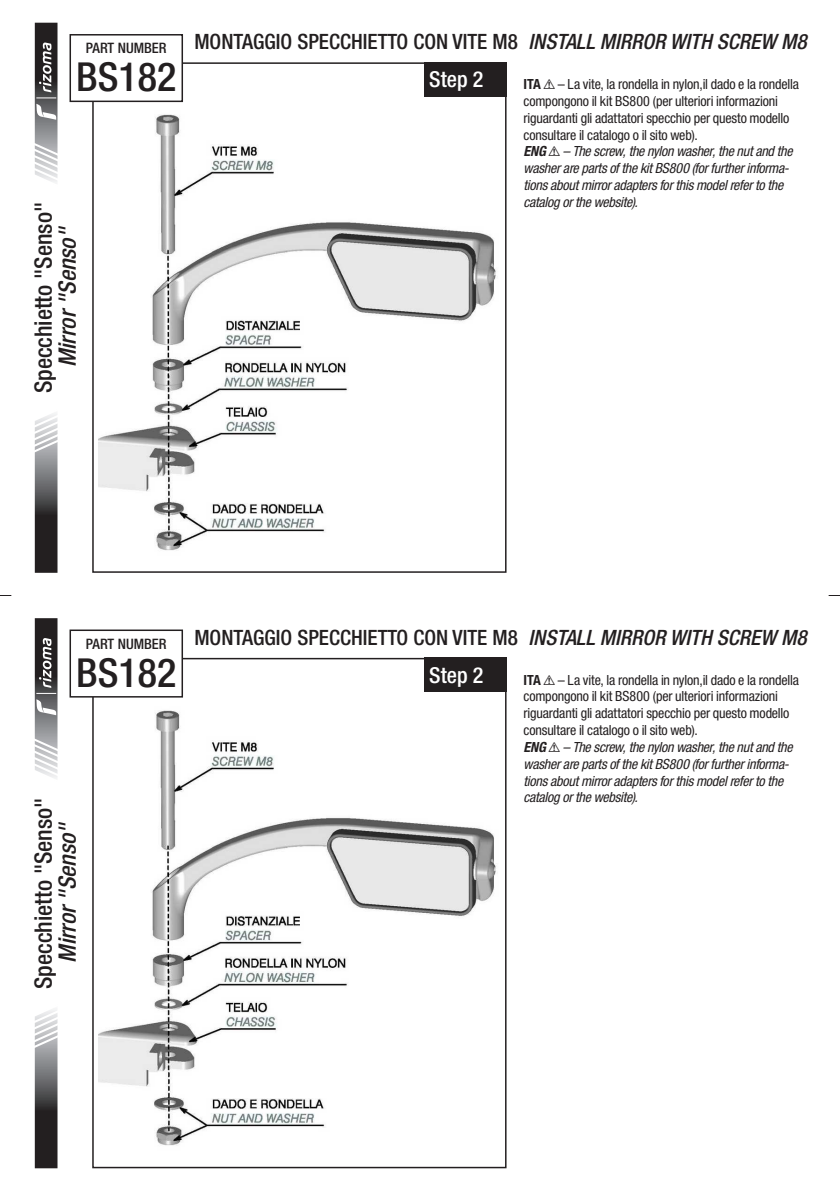
<style>
.page{position:relative;width:840px;height:1191px;background:#fff}
.page>*{position:absolute;margin:0;border:0;box-sizing:border-box;transform-origin:0 0}
.IMG_TOP{font:500 condensed 40px "Helvetica Neue LT Std";color:#231f20}
.IMG_BOTTOM{font:500 condensed 40px "Helvetica Neue LT Std";color:#231f20}
.IMG_TOP-2{font:500 condensed 24px/24px "Helvetica Neue LT Std";color:#231f20;text-align:center}
.IMG_BOTTOM-2{font:500 condensed 24px/24px "Helvetica Neue LT Std";color:#231f20;text-align:center}
.IMG_TOP-3{font:500 condensed 22px "Helvetica Neue LT Std";color:#fff}
.IMG_BOTTOM-3{font:500 condensed 22px "Helvetica Neue LT Std";color:#fff}
.IMG_TOP-4{font:500 condensed 21.2px "Helvetica Neue LT Std";color:#231f20}
.IMG_BOTTOM-4{font:500 condensed 21.2px "Helvetica Neue LT Std";color:#231f20}
.IMG_TOP-5{font:500 condensed 14.4px "Helvetica Neue LT Std";color:#231f20}
.IMG_BOTTOM-5{font:500 condensed 14.4px "Helvetica Neue LT Std";color:#231f20}
.IMG_TOP-6{font:condensed 14px/16.8px "Helvetica Neue LT Std";letter-spacing:-.01em;color:#231f20}
.IMG_BOTTOM-6{font:condensed 14px/16.8px "Helvetica Neue LT Std";letter-spacing:-.01em;color:#231f20}
.s1{font-style:italic}
.s2{font-weight:700}
.s3{font-family:"Hazard";font-stretch:normal}
.s4{font-weight:700;font-style:italic}
</style>
<div class="page">
<img style="left:99px;top:96px;width:401px;height:455px">
<div style="left:92px;top:62px;width:414px;height:511px;border:2px solid #231f20"></div>
<div style="left:423px;top:62px;width:83px;height:34px;background:#231f20"></div>
<svg style="left:34px;top:413px;width:24px;height:160px"></svg>
<svg style="left:34px;top:23px;width:24px;height:160px"></svg>
<div style="left:70px;top:35px;width:112px;height:66px;background:#fff"></div>
<div style="left:69px;top:34px;width:114px;height:68px;border:2px solid #231f20"></div>
<img style="left:99px;top:697px;width:397px;height:449px">
<div style="left:92px;top:658px;width:414px;height:510px;border:2px solid #231f20"></div>
<div style="left:423px;top:658px;width:83px;height:34px;background:#231f20"></div>
<svg style="left:34px;top:1009px;width:24px;height:159px"></svg>
<svg style="left:34px;top:618px;width:24px;height:161px"></svg>
<div style="left:70px;top:630px;width:112px;height:67px;background:#fff"></div>
<div style="left:69px;top:629px;width:114px;height:68px;border:2px solid #231f20"></div>
<p class="IMG_TOP-5" style="left:86px;top:39px;width:82px">PART NUMBER</p>
<p class="IMG_TOP" style="left:76px;top:53px;width:101px">BS182</p>
<p class="IMG_TOP-2" style="left:31px;top:393px;width:193px;rotate:-90deg">Specchietto "Senso"<br><span class="s1">Mirror "Senso"</span></p>
<p class="IMG_TOP-4" style="left:194px;top:29px;width:613px">MONTAGGIO SPECCHIETTO CON VITE M8 <span class="s1">INSTALL MIRROR WITH SCREW M8</span></p>
<p class="IMG_TOP-3" style="left:429px;top:66px;width:56px">Step 2</p>
<p class="IMG_TOP-6" style="left:523px;top:76px;width:277px"><span class="s2">ITA</span> <span class="s3">!</span> – La vite, la rondella in nylon,il dado e la rondella compongono il kit BS800 (per ulteriori informazioni riguardanti gli adattatori specchio per questo modello consultare il catalogo o il sito web).<br><span class="s4">ENG</span> <span class="s3">!</span> <span class="s1">– The screw, the nylon washer, the nut and the washer are parts of the kit BS800 (for further informa&shy;tions about mirror adapters for this model refer to the catalog or the website).</span></p>
<p class="IMG_BOTTOM-5" style="left:86px;top:635px;width:82px">PART NUMBER</p>
<p class="IMG_BOTTOM" style="left:76px;top:649px;width:101px">BS182</p>
<p class="IMG_BOTTOM-2" style="left:31px;top:989px;width:193px;rotate:-90deg">Specchietto "Senso"<br><span class="s1">Mirror "Senso"</span></p>
<p class="IMG_BOTTOM-4" style="left:194px;top:624px;width:613px">MONTAGGIO SPECCHIETTO CON VITE M8 <span class="s1">INSTALL MIRROR WITH SCREW M8</span></p>
<p class="IMG_BOTTOM-3" style="left:429px;top:662px;width:56px">Step 2</p>
<p class="IMG_BOTTOM-6" style="left:523px;top:671px;width:277px"><span class="s2">ITA</span> <span class="s3">!</span> – La vite, la rondella in nylon,il dado e la rondella compongono il kit BS800 (per ulteriori informazioni riguardanti gli adattatori specchio per questo modello consultare il catalogo o il sito web).<br><span class="s4">ENG</span> <span class="s3">!</span> <span class="s1">– The screw, the nylon washer, the nut and the washer are parts of the kit BS800 (for further informa&shy;tions about mirror adapters for this model refer to the catalog or the website).</span></p>
</div>
